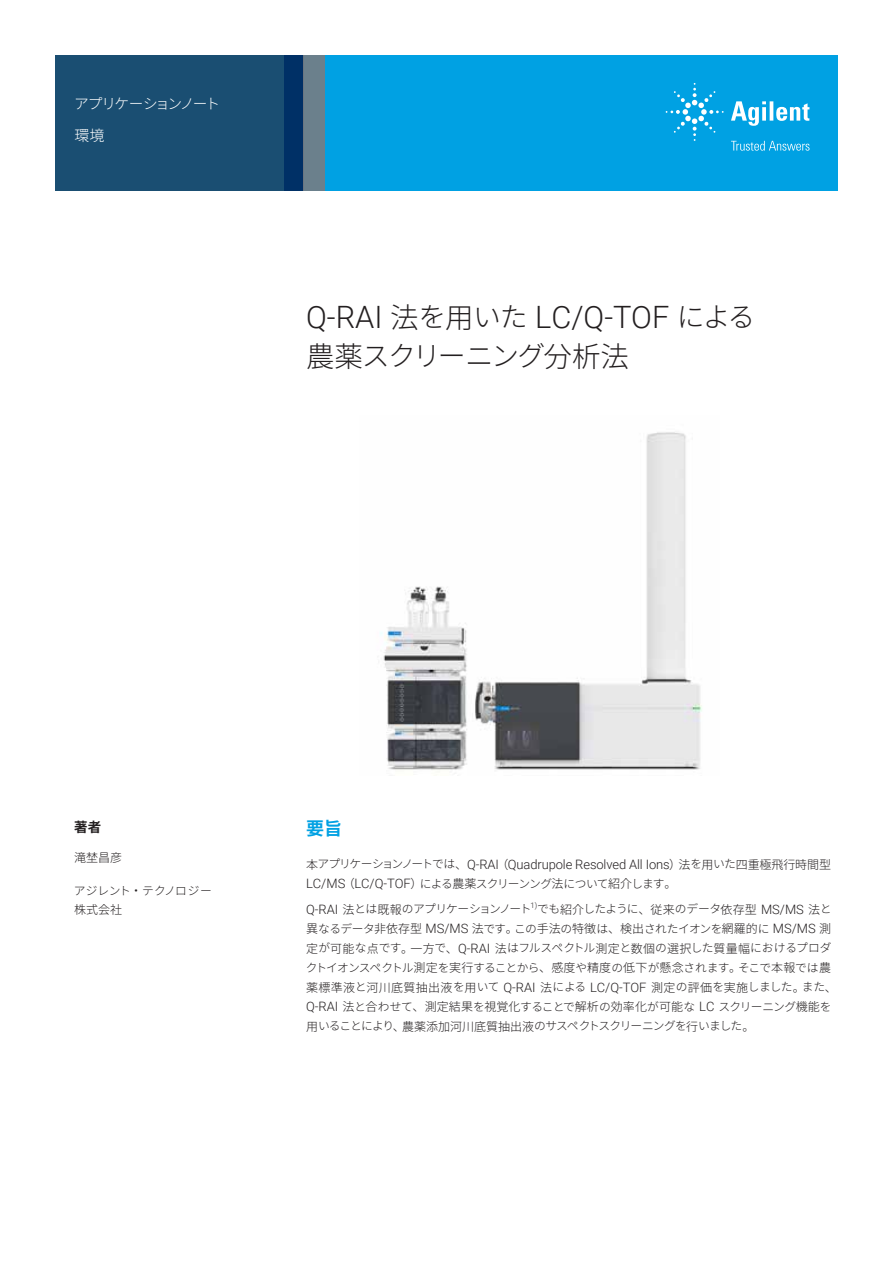
<style>
.page{position:relative;width:893px;height:1263px;background:#fff}
.page>*{position:absolute;margin:0;border:0;box-sizing:border-box;transform-origin:0 0}
.t1{font:300 30.75px "Roboto";color:#231f20}
.t2{font:300 27.9px "Noto Sans CJ Kjp";letter-spacing:-.07em;color:#231f20}
.Header_1{font:700 18px "Noto Sans CJ Kjp";color:#00a1e3}
.Area_Identifier{font:300 15px "Noto Sans CJ Kjp";color:#fff}
.Area_Identifier-2{font:300 14.7px "Noto Sans CJ Kjp";letter-spacing:-.115em;color:#fff}
.DATA_author_title{font:700 13.5px "Noto Sans CJ Kjp";color:#231f20}
.Text{font:300 12.9px "Roboto";letter-spacing:-.01em;color:#231f20}
.Text-2{font:300 12px "Noto Sans CJ Kjp";letter-spacing:.03em;color:#231f20}
.DATA_author_name___info{font:300 12px "Noto Sans CJ Kjp";color:#231f20}
.Text-3{font:300 11.7px/19.5px "Noto Sans CJ Kjp";letter-spacing:-.07em;color:#231f20;text-align:justify}
.DATA_author_name___info-2{font:300 11.7px "Noto Sans CJ Kjp";letter-spacing:-.01em;color:#231f20}
.Text-4{font:300 7.5px "Roboto";color:#231f20}
.s1{font-family:"Noto Sans CJ Kjp";font-size:28.5px}
.s2{font-family:"Noto Sans CJ Kjp";font-size:27.9px}
.s3{font-size:28.5px}
.s4{font-size:12px}
.s5{font-family:"Noto Sans CJ Kjp";font-size:12px}
.s6{font-family:"Noto Sans CJ Kjp";font-size:11.7px}
.s7{font-family:"Roboto";font-size:12.9px}
.s8{font-size:11.7px}
</style>
<div class="page">
<div style="left:284px;top:55px;width:554px;height:135px;background:#00a1e3"></div>
<svg style="left:55px;top:55px;width:249px;height:135px;background:#184b71"></svg>
<div style="left:304px;top:55px;width:21px;height:135px;background:#6b808c"></div>
<img style="left:380px;top:432px;width:322px;height:338px">
<svg style="left:731px;top:101px;width:78px;height:25px"></svg>
<svg style="left:666px;top:83px;width:58px;height:58px"></svg>
<svg style="left:731px;top:141px;width:78px;height:10px"></svg>
<p class="Area_Identifier-2" style="left:74px;top:95px;width:148px">アプリケーションノート</p>
<p class="Area_Identifier" style="left:74px;top:127px;width:32px">環境</p>
<p class="t1" style="left:306px;top:295px;width:451px">Q-RAI <span class="s1">法</span><span class="s2">を</span><span class="s1">用</span><span class="s2">いた</span> LC/Q-TOF <span class="s2">による</span></p>
<p class="t2" style="left:306px;top:340px;width:324px"><span class="s3">農薬</span>スクリーニング<span class="s3">分析法</span></p>
<p class="DATA_author_title" style="left:74px;top:819px;width:28px">著者</p>
<p class="DATA_author_name___info" style="left:74px;top:851px;width:49px">滝埜昌彦</p>
<p class="DATA_author_name___info-2" style="left:74px;top:884px;width:139px">アジレント<span class="s4">・</span>テクノロジー</p>
<p class="DATA_author_name___info" style="left:74px;top:903px;width:49px">株式会社</p>
<p class="Header_1" style="left:306px;top:818px;width:37px">要旨</p>
<p class="Text" style="left:306px;top:855px;width:526px"><span class="s5">本</span><span class="s6">アプリケーションノートでは</span><span class="s5">、</span>Q-RAI<span class="s5">（</span>Quadrupole Resolved All Ions<span class="s5">）法</span><span class="s6">を</span><span class="s5">用</span><span class="s6">いた</span><span class="s5">四重極飛行時間型</span></p>
<p class="Text-3" style="left:306px;top:874px;width:372px"><span class="s7">LC/MS</span><span class="s4">（</span><span class="s7">LC/Q-TOF</span><span class="s4">）</span>による<span class="s4">農薬</span>スクリーンング<span class="s4">法</span>について<span class="s4">紹介</span>します<span class="s4">。</span></p>
<p class="Text-3" style="left:306px;top:900px;width:227px"><span class="s7">Q-RAI</span> <span class="s4">法</span>とは<span class="s4">既報</span>のアプリケーションノート</p>
<p class="Text-4" style="left:531px;top:900px;width:8px">1)</p>
<p class="Text-3" style="left:306px;top:900px;width:528px;text-indent:231px">でも<span class="s4">紹介</span>したように<span class="s4">、従来</span>のデータ<span class="s4">依存型</span> <span class="s7">MS/MS</span> <span class="s4">法</span>と<span class="s4">異</span>なるデータ<span class="s4">非依存型</span> <span class="s7">MS/MS</span> <span class="s4">法</span>です<span class="s4">。</span>この<span class="s4">手法</span>の<span class="s4">特徴</span>は<span class="s4">、検出</span>されたイオンを<span class="s4">網羅的</span>に <span class="s7">MS/MS</span> <span class="s4">測定</span>が<span class="s4">可能</span>な<span class="s4">点</span>です<span class="s4">。一方</span>で<span class="s4">、</span><span class="s7">Q-RAI</span> <span class="s4">法</span>はフルスペクトル<span class="s4">測定</span>と<span class="s4">数個</span>の<span class="s4">選択</span>した<span class="s4">質量幅</span>におけるプロダクトイオンスペクトル<span class="s4">測定</span>を<span class="s4">実行</span>することから<span class="s4">、感度</span>や<span class="s4">精度</span>の<span class="s4">低下</span>が<span class="s4">懸念</span>されます<span class="s4">。</span>そこで<span class="s4">本報</span>では<span class="s4">農</span></p>
<p class="Text-2" style="left:306px;top:980px;width:532px">薬標準液<span class="s8">と</span>河川底質抽出液<span class="s8">を</span>用<span class="s8">いて</span> <span class="s7">Q-RAI</span> 法<span class="s8">による</span> <span class="s7">LC/Q-TOF</span> 測定<span class="s8">の</span>評価<span class="s8">を</span>実施<span class="s8">しました</span>。<span class="s8">また</span>、</p>
<p class="Text-3" style="left:306px;top:997px;width:527px"><span class="s7">Q-RAI</span> <span class="s4">法</span>と<span class="s4">合</span>わせて<span class="s4">、測定結果</span>を<span class="s4">視覚化</span>することで<span class="s4">解析</span>の<span class="s4">効率化</span>が<span class="s4">可能</span>な <span class="s7">LC</span> スクリーニング<span class="s4">機能</span>を<span class="s4">用</span>いることにより<span class="s4">、農薬添加河川底質抽出液</span>のサスペクトスクリーニングを<span class="s4">行</span>いました<span class="s4">。</span></p>
</div>
